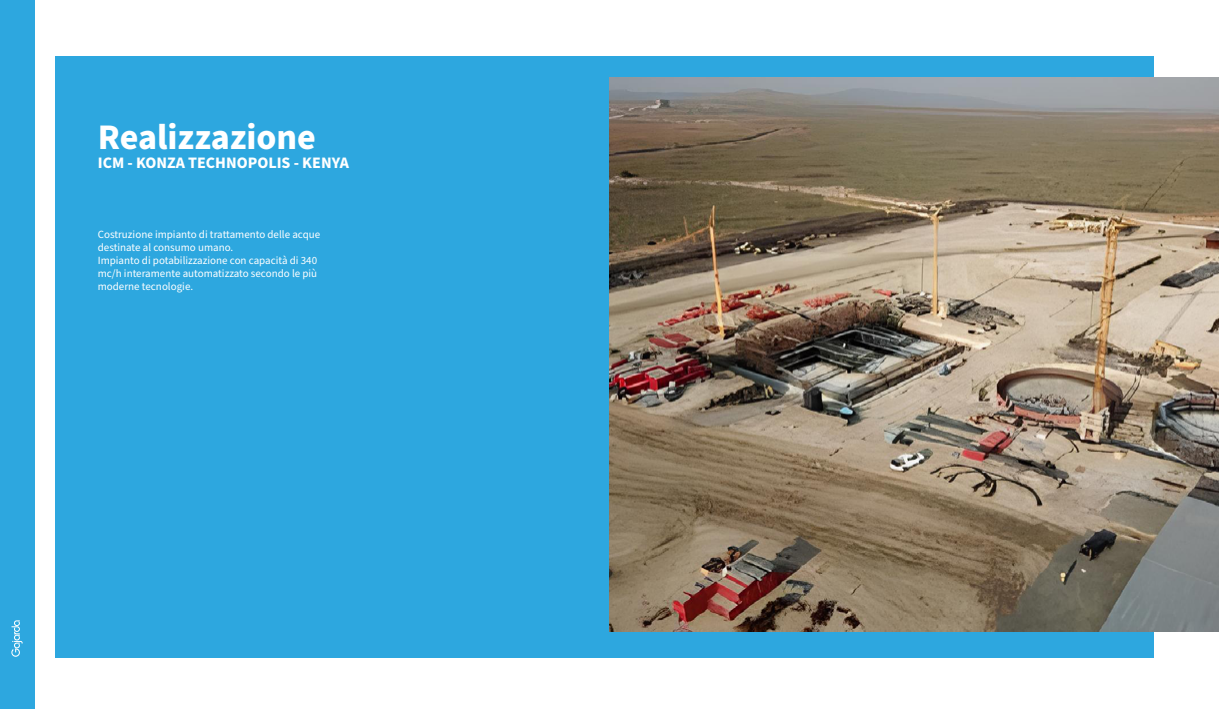
<style>
.page{position:relative;width:1219px;height:709px;background:#fff}
.page>*{position:absolute;margin:0;border:0;box-sizing:border-box;transform-origin:0 0}
.t1{font:700 36px "Source Sans Pro";color:#fff}
.t2{font:700 16px "Source Sans Pro";color:#fff}
.t3{font:11px/13.2px "Source Sans Pro";color:#fff}
</style>
<div class="page">
<div style="left:0;top:0;width:34px;height:709px;background:#2da7df"></div>
<svg style="left:11px;top:620px;width:12px;height:36px"></svg>
<div style="left:55px;top:57px;width:1099px;height:601px;background:#2da7df"></div>
<img style="left:609px;top:78px;width:610px;height:553px">
<h1 class="t1" style="left:98px;top:112px;width:220px">Realizzazione</h1>
<h2 class="t2" style="left:98px;top:151px;width:253px">ICM - KONZA TECHNOPOLIS - KENYA</h2>
<p class="t3" style="left:98px;top:228px;width:224px">Costruzione impianto di trattamento delle acque destinate al consumo umano.<br>Impianto di potabilizzazione con capacità di 340 mc/h interamente automatizzato secondo le più moderne tecnologie.</p>
</div>
